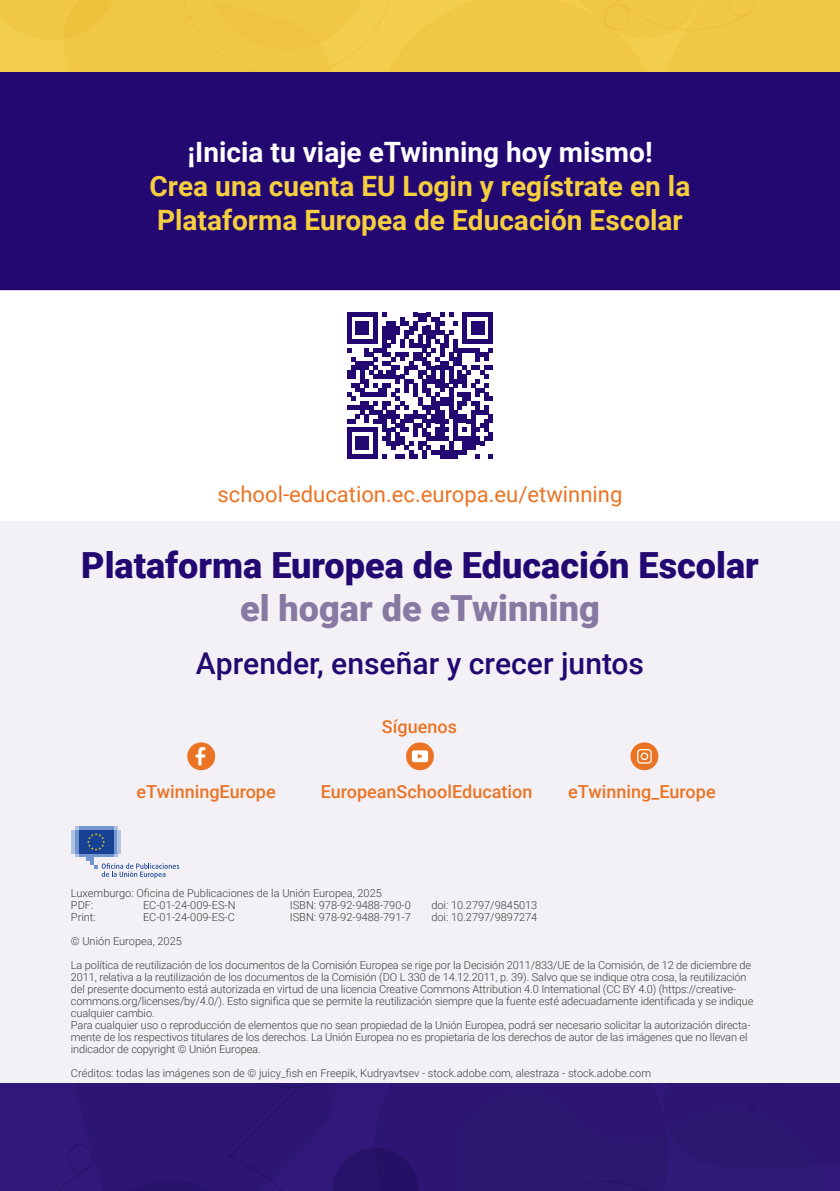
<style>
.page{position:relative;width:840px;height:1191px;background:#fff}
.page>*{position:absolute;margin:0;border:0;box-sizing:border-box;transform-origin:0 0}
.t1{font:900 36px "Roboto";color:#230871}
.t2{font:900 36px "Roboto";color:#8779a2}
.t3{font:500 30px "Roboto";color:#230871}
.t4{font:700 28px/33.6px "Roboto";color:#f6cf3f}
.t5{font:700 28px "Roboto";color:#fff}
.t6{font:22px "Roboto";color:#ea7424}
.t7{font:500 18px "Roboto";color:#ea7424}
.t8{font:300 11px/12px "Roboto";letter-spacing:-.01em;color:#3c3c3b}
</style>
<div class="page">
<div style="left:0;top:521px;width:839px;height:562px;background:#f3f1f6"></div>
<div style="left:0;top:71px;width:839px;height:219px;background:#230871"></div>
<div style="left:0;top:0;width:839px;height:71px;background:#f1c846"></div>
<div style="left:0;top:1083px;width:839px;height:108px;background:#2c1573"></div>
<svg style="left:75px;top:853px;width:42px;height:4px"></svg>
<svg style="left:75px;top:826px;width:42px;height:4px"></svg>
<hr style="left:79px;top:826px;width:34px;height:4px;background:#7196cf">
<svg style="left:79px;top:853px;width:34px;height:4px"></svg>
<svg style="left:113px;top:830px;width:4px;height:23px"></svg>
<hr style="left:117px;top:830px;width:4px;height:23px;background:#b2c3e2">
<hr style="left:75px;top:830px;width:4px;height:23px;background:#7196cf">
<hr style="left:71px;top:830px;width:4px;height:23px;background:#b2c3e2">
<div style="left:86px;top:853px;width:8px;height:8px;background:#7196cf"></div>
<hr style="left:90px;top:853px;width:4px;height:12px;background:#7196cf">
<div style="left:79px;top:830px;width:34px;height:23px;background:#164194"></div>
<svg style="left:87px;top:833px;width:18px;height:17px"></svg>
<svg style="left:94px;top:863px;width:85px;height:15px"></svg>
<svg style="left:347px;top:313px;width:146px;height:146px"></svg>
<div style="left:187px;top:742px;width:28px;height:28px;background:#eb7324;border-radius:14px"></div>
<svg style="left:195px;top:747px;width:10px;height:18px"></svg>
<div style="left:630px;top:742px;width:28px;height:28px;background:#eb7324;border-radius:50%"></div>
<svg style="left:637px;top:749px;width:14px;height:14px"></svg>
<div style="left:406px;top:742px;width:27px;height:28px;background:#eb7324;border-radius:14px"></div>
<svg style="left:411px;top:750px;width:17px;height:12px"></svg>
<h3 class="t5" style="left:187px;top:133px;width:466px">¡Inicia tu viaje eTwinning hoy mismo!</h3>
<h3 class="t4" style="left:149px;top:168px;width:542px">Crea una cuenta EU Login y regístrate en la<br>Plataforma Europea de Educación Escolar</h3>
<h3 class="t6" style="left:217px;top:478px;width:406px">school-education.ec.europa.eu/etwinning</h3>
<h1 class="t1" style="left:81px;top:540px;width:678px">Plataforma Europea de Educación Escolar</h1>
<h1 class="t2" style="left:240px;top:583px;width:361px">el hogar de eTwinning</h1>
<h2 class="t3" style="left:196px;top:642px;width:449px">Aprender, enseñar y crecer juntos</h2>
<h3 class="t7" style="left:381px;top:714px;width:77px">Síguenos</h3>
<h3 class="t7" style="left:136px;top:778px;width:141px">eTwinningEurope</h3>
<h3 class="t7" style="left:320px;top:778px;width:213px">EuropeanSchoolEducation</h3>
<h3 class="t7" style="left:568px;top:778px;width:149px">eTwinning_Europe</h3>
<p class="t8" style="left:71px;top:886px;width:312px">Luxemburgo: Oficina de Publicaciones de la Unión Europea, 2025<br>PDF:</p>
<p class="t8" style="left:143px;top:898px;width:94px">EC-01-24-009-ES-N</p>
<p class="t8" style="left:290px;top:898px;width:122px">ISBN: 978-92-9488-790-0</p>
<p class="t8" style="left:431px;top:898px;width:107px">doi: 10.2797/9845013</p>
<p class="t8" style="left:71px;top:910px;width:26px">Print:</p>
<p class="t8" style="left:143px;top:910px;width:93px">EC-01-24-009-ES-C</p>
<p class="t8" style="left:290px;top:910px;width:122px">ISBN: 978-92-9488-791-7</p>
<p class="t8" style="left:431px;top:910px;width:107px">doi: 10.2797/9897274</p>
<p class="t8" style="left:71px;top:928px;width:681px;line-height:24px">© Unión Europea, 2025<br>La política de reutilización de los documentos de la Comisión Europea se rige por la Decisión 2011/833/UE de la Comisión, de 12 de diciembre de</p>
<p class="t8" style="left:71px;top:970px;width:683px">2011, relativa a la reutilización de los documentos de la Comisión (DO L 330 de 14.12.2011, p. 39). Salvo que se indique otra cosa, la reutilización del presente documento está autorizada en virtud de una licencia Creative Commons Attribution 4.0 International (CC BY 4.0) (https://creative&shy;commons.org/licenses/by/4.0/). Esto significa que se permite la reutilización siempre que la fuente esté adecuadamente identificada y se indique cualquier cambio.<br>Para cualquier uso o reproducción de elementos que no sean propiedad de la Unión Europea, podrá ser necesario solicitar la autorización directa&shy;mente de los respectivos titulares de los derechos. La Unión Europea no es propietaria de los derechos de autor de las imágenes que no llevan el indicador de copyright © Unión Europea.</p>
<p class="t8" style="left:71px;top:1066px;width:581px">Créditos: todas las imágenes son de © juicy_fish en Freepik, Kudryavtsev - stock.adobe.com, alestraza - stock.adobe.com</p>
</div>
